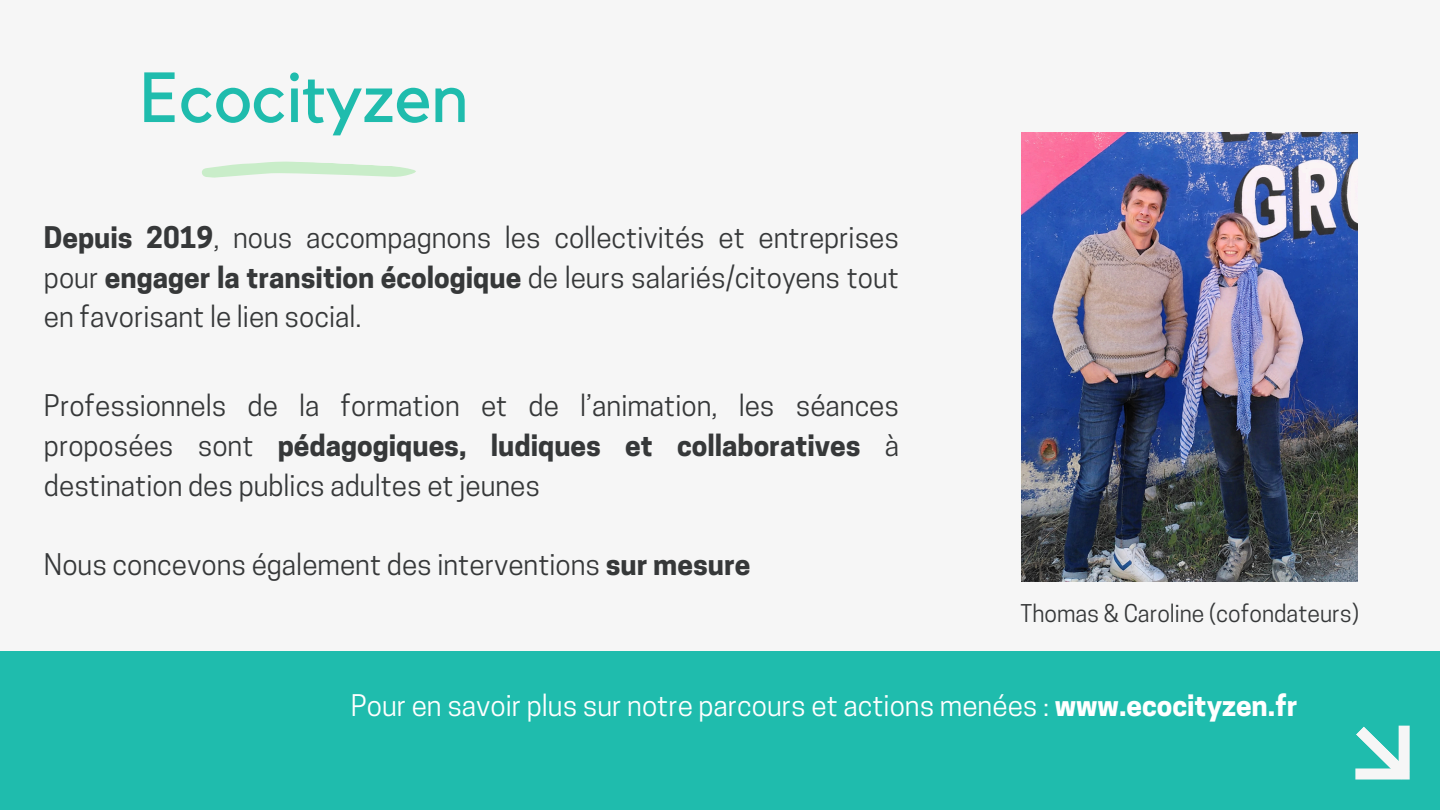
<style>
.page{position:relative;width:1440px;height:810px;background:#f6f6f6}
.page>*{position:absolute;margin:0;border:0;box-sizing:border-box;transform-origin:0 0}
.t1{font:70px "Kollektif";color:#1fbcad}
.t2{font:28px/39.8px "Cooper Hewitt";color:#363839;text-align:justify}
.t3{font:28px "Cooper Hewitt";color:#fff}
.t4{font:23px "Cooper Hewitt";color:#363839}
.s1{font-weight:700}
</style>
<div class="page">
<div style="left:0;top:651px;width:1440px;height:159px;background:#1fbcad"></div>
<svg style="left:1355px;top:725px;width:55px;height:55px"></svg>
<svg style="left:202px;top:161px;width:214px;height:17px"></svg>
<img style="left:1022px;top:133px;width:336px;height:448px">
<p class="t1" style="left:140px;top:65px;width:330px">Ecocityzen</p>
<h2 class="t2" style="left:44px;top:221px;width:857px"><span class="s1">Depuis 2019</span>, nous accompagnons les collectivités et entreprises pour <span class="s1">engager la transition écologique</span> de leurs salariés/citoyens tout en favorisant le lien social.</h2>
<h2 class="t2" style="left:44px;top:389px;width:857px">Professionnels de la formation et de l’animation, les séances proposées sont <span class="s1">pédagogiques, ludiques et collaboratives</span> à destination des publics adultes et jeunes</h2>
<h2 class="t2" style="left:44px;top:548px;width:708px">Nous concevons également des interventions <span class="s1">sur mesure</span></h2>
<p class="t4" style="left:1021px;top:605px;width:340px">Thomas &amp; Caroline (cofondateurs)</p>
<p class="t3" style="left:351px;top:695px;width:948px">Pour en savoir plus sur notre parcours et actions menées : <span class="s1">www.ecocityzen.fr</span></p>
</div>
